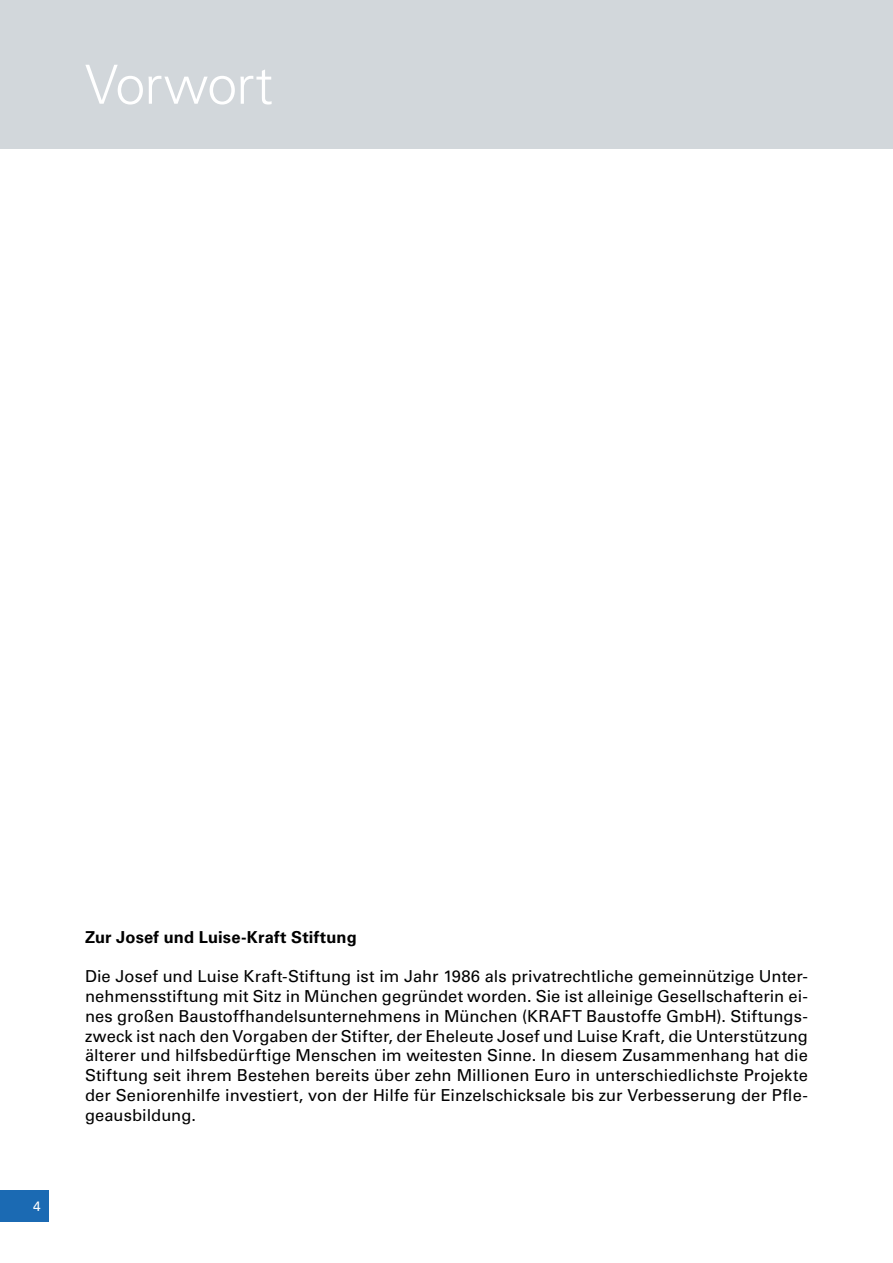
<style>
.page{position:relative;width:893px;height:1263px;background:#fff}
.page>*{position:absolute;margin:0;border:0;box-sizing:border-box;transform-origin:0 0}
.t1{font:300 54px "Univers LT Std";letter-spacing:-.015em;color:#fff}
.t2{font:16.5px/19.8px "Univers LT Std";letter-spacing:.005em;color:#000;text-align:justify}
.t3{font:700 16.5px "Univers LT Std";letter-spacing:.005em;color:#000}
.t4{font:13.5px "Univers LT Std";color:#fff}
</style>
<div class="page">
<div style="left:0;top:0;width:893px;height:149px;background:#d2d7db"></div>
<div style="left:0;top:1191px;width:49px;height:31px;background:#1b6ab3"></div>
<h1 class="t1" style="left:85px;top:52px;width:190px">Vorwort</h1>
<p class="t4" style="left:33px;top:1198px;width:9px">4</p>
<p class="t3" style="left:85px;top:927px;width:273px">Zur Josef und Luise-Kraft Stiftung</p>
<p class="t2" style="left:85px;top:966px;width:724px">Die Josef und Luise Kraft-Stiftung ist im Jahr 1986 als privatrechtliche gemeinnützige Unter&shy;nehmensstiftung mit Sitz in München gegründet worden. Sie ist alleinige Gesellschafterin ei&shy;nes großen Baustoffhandelsunternehmens in München (KRAFT Baustoffe GmbH). Stiftungs&shy;zweck ist nach den Vorgaben der Stifter, der Eheleute Josef und Luise Kraft, die Unterstützung älterer und hilfsbedürftige Menschen im weitesten Sinne. In diesem Zusammenhang hat die Stiftung seit ihrem Bestehen bereits über zehn Millionen Euro in unterschiedlichste Projekte der Seniorenhilfe investiert, von der Hilfe für Einzelschicksale bis zur Verbesserung der Pfle&shy;geausbildung.</p>
</div>
